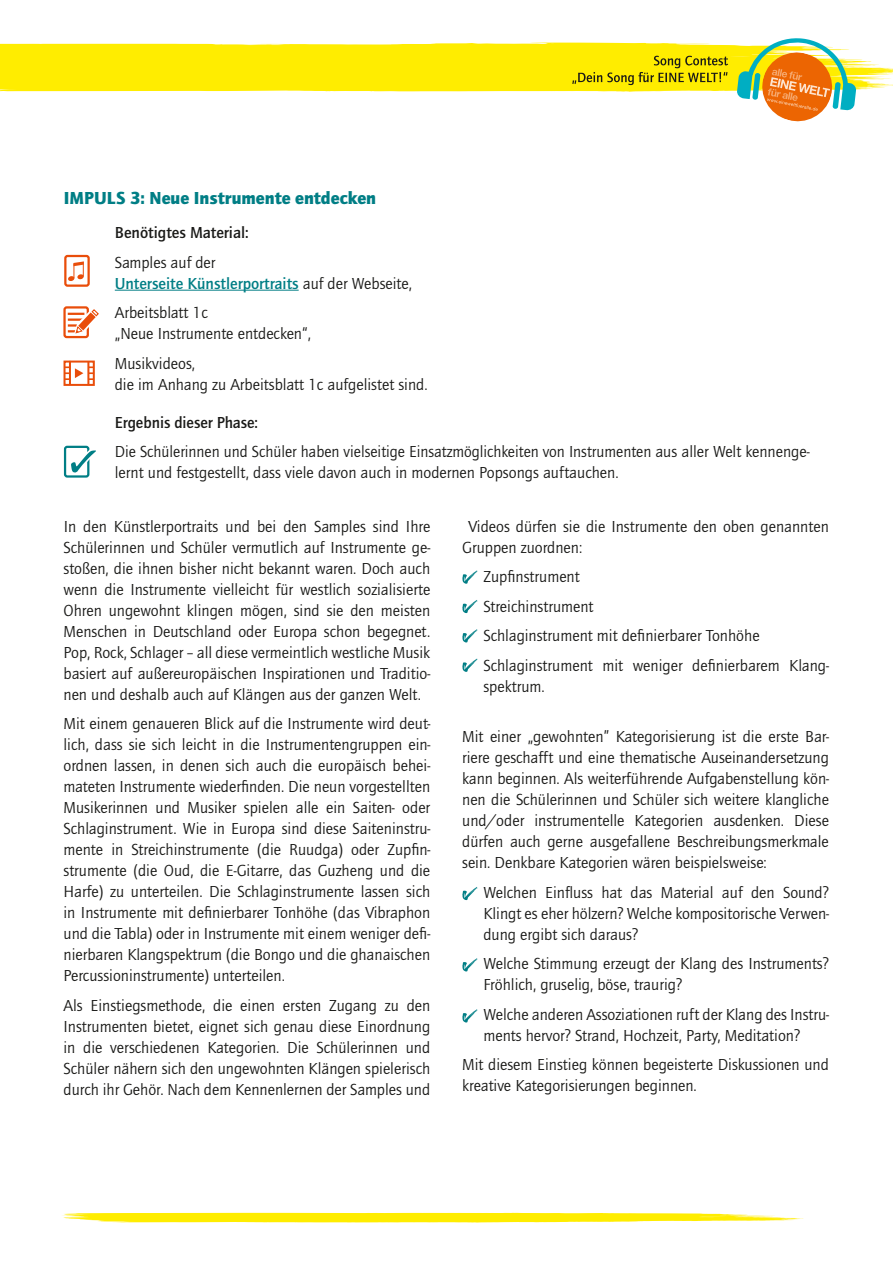
<style>
.page{position:relative;width:893px;height:1263px;background:#fff}
.page>*{position:absolute;margin:0;border:0;box-sizing:border-box;transform-origin:0 0}
.p14{font:900 18px "Quay Sans ITC Std";color:#007e85}
.li{font:16.5px/21px "Quay Sans ITC Std";color:#1a1a18}
.t1{font:500 16.5px "Quay Sans ITC Std";color:#1a1a18}
.s1{font-weight:500;color:#007e85}
</style>
<div class="page">
<svg style="left:62px;top:1213px;width:742px;height:9px"></svg>
<svg style="left:0;top:38px;width:893px;height:84px"></svg>
<hr style="left:115px;top:290px;width:184px;height:1px;background:#007e85">
<svg style="left:63px;top:445px;width:33px;height:33px"></svg>
<div style="left:64px;top:255px;width:26px;height:32px;border:2px solid #e94d0a;border-radius:2px"></div>
<svg style="left:68px;top:261px;width:16px;height:20px"></svg>
<div style="left:64px;top:361px;width:31px;height:25px;background:#fff;border:2px solid #e94d0a"></div>
<hr style="left:69px;top:361px;width:2px;height:23px;background:#e94d0a">
<hr style="left:87px;top:361px;width:2px;height:24px;background:#e94d0a">
<svg style="left:64px;top:366px;width:30px;height:14px"></svg>
<svg style="left:462px;top:570px;width:15px;height:14px"></svg>
<svg style="left:462px;top:600px;width:15px;height:13px"></svg>
<svg style="left:462px;top:629px;width:15px;height:13px"></svg>
<svg style="left:462px;top:659px;width:15px;height:13px"></svg>
<svg style="left:462px;top:887px;width:15px;height:13px"></svg>
<svg style="left:462px;top:958px;width:15px;height:13px"></svg>
<svg style="left:462px;top:1009px;width:15px;height:13px"></svg>
<svg style="left:63px;top:306px;width:36px;height:33px"></svg>
<p class="p14" style="left:64px;top:187px;width:314px">IMPULS 3: Neue Instrumente entdecken</p>
<p class="t1" style="left:115px;top:223px;width:135px">Benötigtes Material:</p>
<p class="li" style="left:115px;top:251px;width:299px">Samples auf der<br><span class="s1">Unterseite Künstlerportraits</span> auf der Webseite,</p>
<p class="li" style="left:115px;top:302px;width:198px">Arbeitsblatt 1c<br>„Neue Instrumente entdecken“,</p>
<p class="li" style="left:115px;top:352px;width:314px">Musikvideos,<br>die im Anhang zu Arbeitsblatt 1c aufgelistet sind.</p>
<p class="t1" style="left:115px;top:412px;width:145px">Ergebnis dieser Phase:</p>
<p class="li" style="left:115px;top:441px;width:696px">Die Schülerinnen und Schüler haben vielseitige Einsatzmöglichkeiten von Instrumenten aus aller Welt kennenge&shy;lernt und festgestellt, dass viele davon auch in modernen Popsongs auftauchen.</p>
<p class="li" style="left:64px;top:516px;width:368px;text-align:justify">In den Künstlerportraits und bei den Samples sind Ihre Schülerinnen und Schüler vermutlich auf Instrumente ge&shy;stoßen, die ihnen bisher nicht bekannt waren. Doch auch wenn die Instrumente vielleicht für westlich sozialisierte Ohren ungewohnt klingen mögen, sind sie den meisten Menschen in Deutschland oder Europa schon begegnet.<br>Pop, Rock, Schlager – all diese vermeintlich westliche Musik basiert auf außereuropäischen Inspirationen und Traditio&shy;nen und deshalb auch auf Klängen aus der ganzen Welt.</p>
<p class="li" style="left:64px;top:713px;width:368px;text-align:justify">Mit einem genaueren Blick auf die Instrumente wird deut&shy;lich, dass sie sich leicht in die Instrumentengruppen ein&shy;ordnen lassen, in denen sich auch die europäisch behei&shy;mateten Instrumente wiederfinden. Die neun vorgestellten Musikerinnen und Musiker spielen alle ein Saiten- oder Schlaginstrument. Wie in Europa sind diese Saiteninstru&shy;mente in Streichinstrumente (die Ruudga) oder Zupfin&shy;strumente (die Oud, die E-Gitarre, das Guzheng und die Harfe) zu unterteilen. Die Schlaginstrumente lassen sich in Instrumente mit definierbarer Tonhöhe (das Vibraphon und die Tabla) oder in Instrumente mit einem weniger defi&shy;nierbaren Klangspektrum (die Bongo und die ghanaischen Percussioninstrumente) unterteilen.</p>
<p class="li" style="left:64px;top:995px;width:368px;text-align:justify">Als Einstiegsmethode, die einen ersten Zugang zu den Instrumenten bietet, eignet sich genau diese Einordnung in die verschiedenen Kategorien. Die Schülerinnen und Schüler nähern sich den ungewohnten Klängen spielerisch durch ihr Gehör. Nach dem Kennenlernen der Samples und</p>
<p class="li" style="left:462px;top:516px;width:368px;text-indent:6px">Videos dürfen sie die Instrumente den oben genannten<br>Gruppen zuordnen:</p>
<p class="li" style="left:483px;top:566px;width:98px">Zupfinstrument</p>
<p class="li" style="left:483px;top:596px;width:112px">Streichinstrument</p>
<p class="li" style="left:483px;top:625px;width:278px">Schlaginstrument mit definierbarer Tonhöhe</p>
<p class="li" style="left:483px;top:655px;width:347px">Schlaginstrument mit weniger definierbarem Klang&shy;spektrum.</p>
<p class="li" style="left:462px;top:726px;width:368px;text-align:justify">Mit einer „gewohnten” Kategorisierung ist die erste Bar&shy;riere geschafft und eine thematische Auseinandersetzung kann beginnen. Als weiterführende Aufgabenstellung kön&shy;nen die Schülerinnen und Schüler sich weitere klangliche und/oder instrumentelle Kategorien ausdenken. Diese dürfen auch gerne ausgefallene Beschreibungsmerkmale sein. Denkbare Kategorien wären beispielsweise:</p>
<p class="li" style="left:483px;top:882px;width:347px;text-align:justify">Welchen Einfluss hat das Material auf den Sound?<br>Klingt es eher hölzern? Welche kompositorische Verwen&shy;dung ergibt sich daraus?</p>
<p class="li" style="left:483px;top:953px;width:347px">Welche Stimmung erzeugt der Klang des Instruments?<br>Fröhlich, gruselig, böse, traurig?</p>
<p class="li" style="left:483px;top:1004px;width:347px">Welche anderen Assoziationen ruft der Klang des Instru&shy;ments hervor? Strand, Hochzeit, Party, Meditation?</p>
<p class="li" style="left:462px;top:1054px;width:368px">Mit diesem Einstieg können begeisterte Diskussionen und kreative Kategorisierungen beginnen.</p>
</div>
